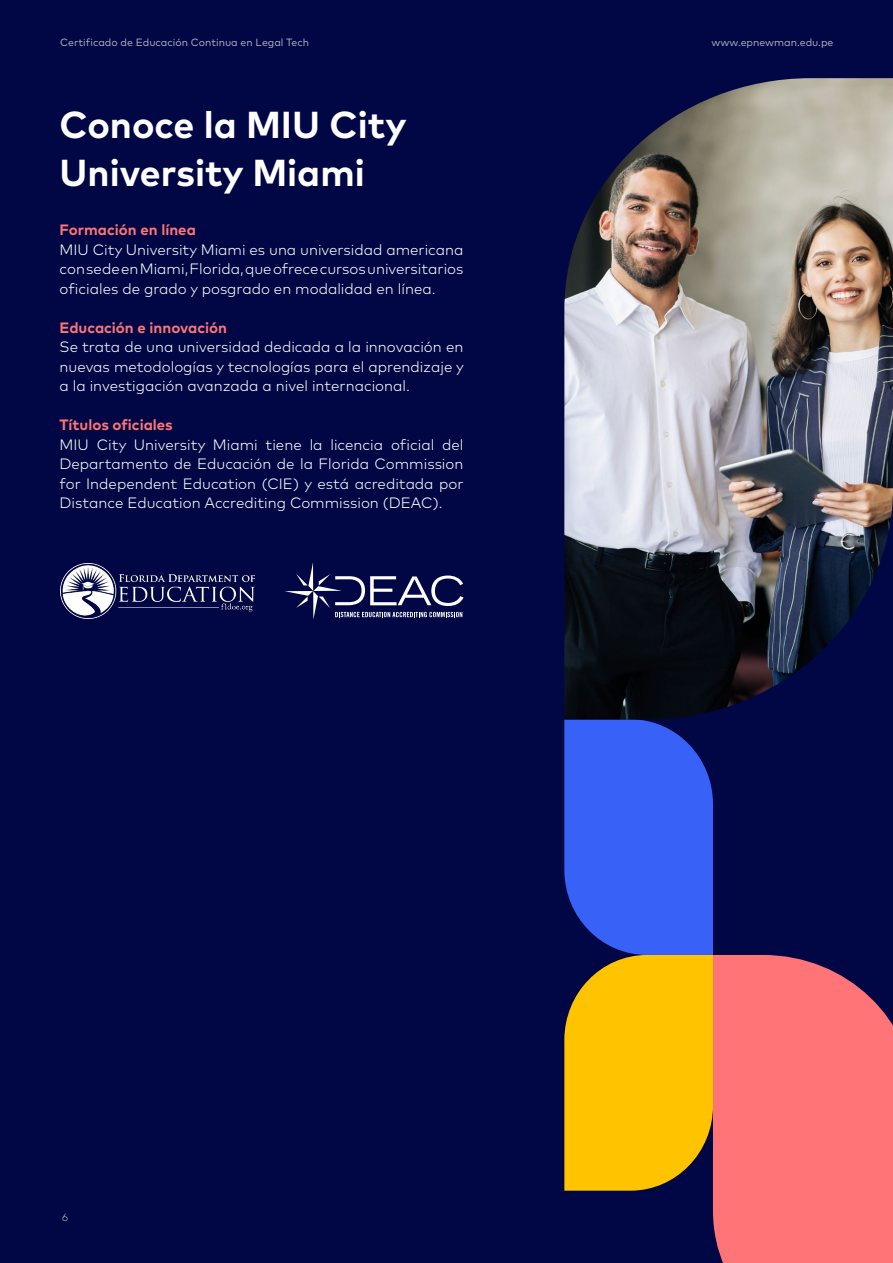
<style>
.page{position:relative;width:893px;height:1263px;background:#000744}
.page>*{position:absolute;margin:0;border:0;box-sizing:border-box;transform-origin:0 0}
.t1{font:700 37.5px/48.8px "Mark Pro";color:#fff}
.t2{font:300 15px/19.5px "Mark Pro";color:#fff;text-align:justify}
.t3{font:700 15px "Mark Pro";color:#ff7476}
.t4{font:10.5px "Mark Pro";color:#fff}
.t5{font:300 10.5px "Mark Pro";color:#fff}
</style>
<div class="page">
<img style="left:60px;top:563px;width:195px;height:56px">
<svg style="left:285px;top:563px;width:178px;height:56px"></svg>
<svg style="left:564px;top:720px;width:149px;height:471px;background:#8d8576"></svg>
<div style="left:713px;top:955px;width:180px;height:308px;background:#ff7476"></div>
<img style="left:564px;top:78px;width:329px;height:642px">
<p class="t4" style="left:60px;top:34px;width:250px">Certificado de Educación Continua en Legal Tech</p>
<p class="t4" style="left:712px;top:34px;width:123px">www.epnewman.edu.pe</p>
<h1 class="t1" style="left:60px;top:97px;width:348px">Conoce la MIU City<br>University Miami</h1>
<p class="t3" style="left:60px;top:218px;width:138px">Formación en línea</p>
<p class="t2" style="left:60px;top:238px;width:405px">MIU City University Miami es una universidad americana con sede en Miami, Florida, que ofrece cursos universitarios oficiales de grado y posgrado en modalidad en línea.</p>
<p class="t3" style="left:60px;top:316px;width:169px">Educación e innovación</p>
<p class="t2" style="left:60px;top:336px;width:406px">Se trata de una universidad dedicada a la innovación en nuevas metodologías y tecnologías para el aprendizaje y a la investigación avanzada a nivel internacional.</p>
<p class="t3" style="left:60px;top:413px;width:115px">Títulos oficiales</p>
<p class="t2" style="left:60px;top:433px;width:406px">MIU City University Miami tiene la licencia oficial del Departamento de Educación de la Florida Commission for Independent Education (CIE) y está acreditada por Distance Education Accrediting Commission (DEAC).</p>
<p class="t5" style="left:62px;top:1210px;width:8px">6</p>
</div>
